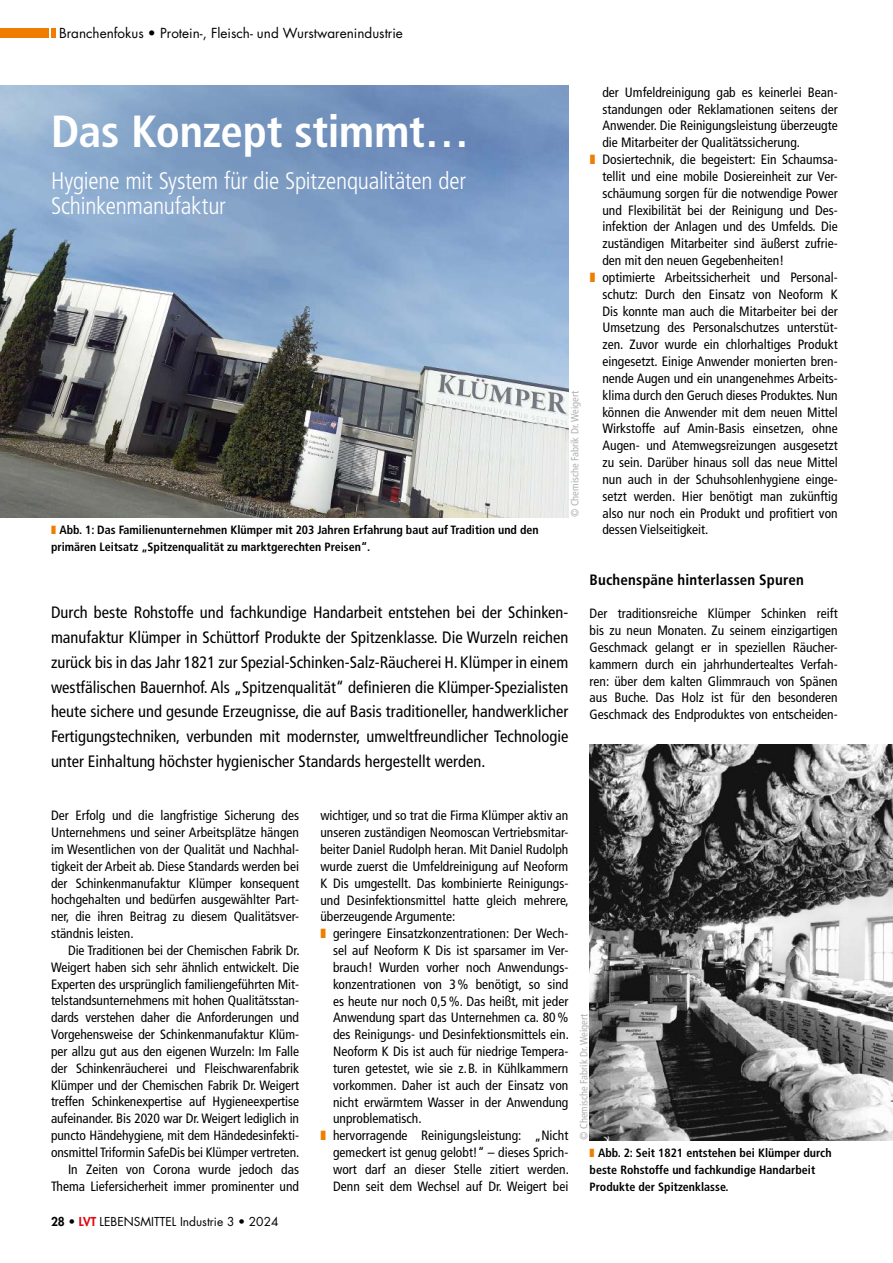
<style>
.page{position:relative;width:893px;height:1263px;background:#fff}
.page>*{position:absolute;margin:0;border:0;box-sizing:border-box;transform-origin:0 0}
.t1{font:700 condensed 45px "Frutiger LT Std";letter-spacing:-.005em;color:#fff}
.t2{font:300 condensed 24px/24.8px "Frutiger LT Std";letter-spacing:-.01em;color:#fff}
.t3{font:condensed 16.5px/24.8px "Frutiger LT Std";color:#000;text-align:justify}
.t4{font:700 condensed 15px "Frutiger LT Std";letter-spacing:.01em;color:#000}
.t5{font:condensed 13.5px/16.8px "Frutiger LT Std";color:#000;text-align:justify}
.t6{font:13.5px "Futura Std";color:#000}
.t7{font:700 condensed 12px/16.8px "Frutiger LT Std";color:#000}
.t8{font:12px "Futura Std";color:#000}
.t9{font:condensed 10.5px "Frutiger LT Std";color:#b3b2b2}
.s1{color:#ef7d00}
.s2{font-weight:800}
.s3{font-weight:800;color:#e30613}
</style>
<div class="page">
<img style="left:0;top:85px;width:568px;height:432px">
<img style="left:590px;top:744px;width:303px;height:396px">
<hr style="left:51px;top:28px;width:4px;height:10px;background:#ef7d00">
<div style="left:0;top:28px;width:48px;height:10px;background:#ef7d00"></div>
<p class="t6" style="left:59px;top:24px;width:345px">Branchenfokus • Protein-, Fleisch- und Wurstwarenindustrie</p>
<p class="t5" style="left:602px;top:84px;width:237px">der Umfeldreinigung gab es keinerlei Bean-</p>
<p class="t5" style="left:602px;top:101px;width:237px">standungen oder Reklamationen seitens der</p>
<p class="t5" style="left:602px;top:117px;width:237px">Anwender. Die Reinigungsleistung überzeugte</p>
<p class="t5" style="left:602px;top:134px;width:199px">die Mitarbeiter der Qualitätssicherung.</p>
<p class="t5" style="left:590px;top:151px;width:250px"><span class="s1">❚</span> Dosiertechnik, die begeistert: Ein Schaumsa-</p>
<p class="t5" style="left:602px;top:168px;width:237px">tellit und eine mobile Dosiereinheit zur Ver-</p>
<p class="t5" style="left:602px;top:185px;width:237px">schäumung sorgen für die notwendige Power</p>
<p class="t5" style="left:602px;top:202px;width:237px">und Flexibilität bei der Reinigung und Des-</p>
<p class="t5" style="left:602px;top:218px;width:237px">infektion der Anlagen und des Umfelds. Die</p>
<p class="t5" style="left:602px;top:235px;width:237px">zuständigen Mitarbeiter sind äußerst zufrie-</p>
<p class="t5" style="left:602px;top:252px;width:183px">den mit den neuen Gegebenheiten!</p>
<p class="t5" style="left:590px;top:269px;width:250px"><span class="s1">❚</span> optimierte Arbeitssicherheit und Personal-</p>
<p class="t5" style="left:602px;top:286px;width:237px">schutz: Durch den Einsatz von Neoform K</p>
<p class="t5" style="left:602px;top:303px;width:237px">Dis konnte man auch die Mitarbeiter bei der</p>
<p class="t5" style="left:602px;top:319px;width:237px">Umsetzung des Personalschutzes unterstüt-</p>
<p class="t5" style="left:602px;top:336px;width:237px">zen. Zuvor wurde ein chlorhaltiges Produkt</p>
<p class="t5" style="left:602px;top:353px;width:237px">eingesetzt. Einige Anwender monierten bren-</p>
<p class="t5" style="left:602px;top:370px;width:237px">nende Augen und ein unangenehmes Arbeits-</p>
<p class="t5" style="left:602px;top:387px;width:237px">klima durch den Geruch dieses Produktes. Nun</p>
<p class="t5" style="left:602px;top:404px;width:237px">können die Anwender mit dem neuen Mittel</p>
<p class="t5" style="left:602px;top:420px;width:237px">Wirkstoffe auf Amin-Basis einsetzen, ohne</p>
<p class="t5" style="left:602px;top:437px;width:237px">Augen- und Atemwegsreizungen ausgesetzt</p>
<p class="t5" style="left:602px;top:454px;width:237px">zu sein. Darüber hinaus soll das neue Mittel</p>
<p class="t5" style="left:602px;top:471px;width:237px">nun auch in der Schuhsohlenhygiene einge-</p>
<p class="t5" style="left:602px;top:488px;width:237px">setzt werden. Hier benötigt man zukünftig</p>
<p class="t5" style="left:602px;top:505px;width:237px">also nur noch ein Produkt und profitiert von</p>
<p class="t5" style="left:602px;top:521px;width:107px">dessen Vielseitigkeit.</p>
<p class="t4" style="left:590px;top:570px;width:216px">Buchenspäne hinterlassen Spuren</p>
<p class="t5" style="left:590px;top:605px;width:250px">Der traditionsreiche Klümper Schinken reift bis zu neun Monaten. Zu seinem einzigartigen Geschmack gelangt er in speziellen Räucher&shy;kammern durch ein jahrhundertealtes Verfah&shy;ren: über dem kalten Glimmrauch von Spänen aus Buche. Das Holz ist für den besonderen Geschmack des Endproduktes von entscheiden-</p>
<h1 class="t1" style="left:51px;top:105px;width:420px">Das Konzept stimmt…</h1>
<h2 class="t2" style="left:51px;top:168px;width:417px">Hygiene mit System für die Spitzenqualitäten der<br>Schinkenmanufaktur</h2>
<p class="t9" style="left:569px;top:517px;width:128px;rotate:-90deg">© Chemische Fabrik Dr. Weigert</p>
<p class="t7" style="left:51px;top:521px;width:489px"><span class="s1">❚</span> Abb. 1: Das Familienunternehmen Klümper mit 203 Jahren Erfahrung baut auf Tradition und den primären Leitsatz „Spitzenqualität zu marktgerechten Preisen“.</p>
<p class="t3" style="left:51px;top:600px;width:519px">Durch beste Rohstoffe und fachkundige Handarbeit entstehen bei der Schinken&shy;manufaktur Klümper in Schüttorf Produkte der Spitzenklasse. Die Wurzeln reichen zurück bis in das Jahr 1821 zur Spezial-Schinken-Salz-Räucherei H. Klümper in einem westfälischen Bauernhof. Als „Spitzenqualität“ definieren die Klümper-Spezialisten heute sichere und gesunde Erzeugnisse, die auf Basis traditioneller, handwerklicher Fertigungstechniken, verbunden mit modernster, umweltfreundlicher Technologie unter Einhaltung höchster hygienischer Standards hergestellt werden.</p>
<p class="t5" style="left:51px;top:807px;width:250px">Der Erfolg und die langfristige Sicherung des Unternehmens und seiner Arbeitsplätze hängen im Wesentlichen von der Qualität und Nachhal&shy;tigkeit der Arbeit ab. Diese Standards werden bei der Schinkenmanufaktur Klümper konsequent hochgehalten und bedürfen ausgewählter Part&shy;ner, die ihren Beitrag zu diesem Qualitätsver&shy;ständnis leisten.</p>
<p class="t5" style="left:51px;top:942px;width:250px;text-align:right">Die Traditionen bei der Chemischen Fabrik Dr.<br>Weigert haben sich sehr ähnlich entwickelt. Die Experten des ursprünglich familiengeführten Mit&shy;telstandsunternehmens mit hohen Qualitätsstan&shy;dards verstehen daher die Anforderungen und Vorgehensweise der Schinkenmanufaktur Klüm&shy;per allzu gut aus den eigenen Wurzeln: Im Falle der Schinkenräucherei und Fleischwarenfabrik Klümper und der Chemischen Fabrik Dr. Weigert treffen Schinkenexpertise auf Hygieneexpertise aufeinander. Bis 2020 war Dr. Weigert lediglich in puncto Händehygiene, mit dem Händedesinfekti&shy;onsmittel Triformin SafeDis bei Klümper vertreten.<br>In Zeiten von Corona wurde jedoch das Thema Liefersicherheit immer prominenter und</p>
<p class="t5" style="left:320px;top:807px;width:250px">wichtiger, und so trat die Firma Klümper aktiv an</p>
<p class="t5" style="left:320px;top:824px;width:250px">unseren zuständigen Neomoscan Vertriebsmitar-</p>
<p class="t5" style="left:320px;top:841px;width:250px">beiter Daniel Rudolph heran. Mit Daniel Rudolph</p>
<p class="t5" style="left:320px;top:858px;width:250px">wurde zuerst die Umfeldreinigung auf Neoform</p>
<p class="t5" style="left:320px;top:875px;width:250px">K Dis umgestellt. Das kombinierte Reinigungs-</p>
<p class="t5" style="left:320px;top:891px;width:250px">und Desinfektionsmittel hatte gleich mehrere,</p>
<p class="t5" style="left:320px;top:908px;width:136px">überzeugende Argumente:</p>
<p class="t5" style="left:320px;top:925px;width:250px"><span class="s1">❚</span> geringere Einsatzkonzentrationen: Der Wech-</p>
<p class="t5" style="left:333px;top:942px;width:237px">sel auf Neoform K Dis ist sparsamer im Ver-</p>
<p class="t5" style="left:333px;top:959px;width:237px">brauch! Wurden vorher noch Anwendungs-</p>
<p class="t5" style="left:333px;top:976px;width:237px">konzentrationen von 3% benötigt, so sind</p>
<p class="t5" style="left:333px;top:992px;width:237px">es heute nur noch 0,5%. Das heißt, mit jeder</p>
<p class="t5" style="left:333px;top:1009px;width:237px">Anwendung spart das Unternehmen ca. 80%</p>
<p class="t5" style="left:333px;top:1026px;width:237px">des Reinigungs- und Desinfektionsmittels ein.</p>
<p class="t5" style="left:333px;top:1043px;width:237px">Neoform K Dis ist auch für niedrige Tempera-</p>
<p class="t5" style="left:333px;top:1060px;width:237px">turen getestet, wie sie z.B. in Kühlkammern</p>
<p class="t5" style="left:333px;top:1077px;width:237px">vorkommen. Daher ist auch der Einsatz von</p>
<p class="t5" style="left:333px;top:1093px;width:237px">nicht erwärmtem Wasser in der Anwendung</p>
<p class="t5" style="left:333px;top:1110px;width:90px">unproblematisch.</p>
<p class="t5" style="left:320px;top:1127px;width:250px"><span class="s1">❚</span> hervorragende Reinigungsleistung: „Nicht</p>
<p class="t5" style="left:333px;top:1144px;width:237px">gemeckert ist genug gelobt!“ – dieses Sprich-</p>
<p class="t5" style="left:333px;top:1161px;width:237px">wort darf an dieser Stelle zitiert werden.</p>
<p class="t5" style="left:333px;top:1178px;width:237px">Denn seit dem Wechsel auf Dr. Weigert bei</p>
<p class="t9" style="left:578px;top:1140px;width:128px;rotate:-90deg">© Chemische Fabrik Dr. Weigert</p>
<p class="t7" style="left:590px;top:1144px;width:243px"><span class="s1">❚</span> Abb. 2: Seit 1821 entstehen bei Klümper durch beste Rohstoffe und fachkundige Handarbeit<br>Produkte der Spitzenklasse.</p>
<p class="t8" style="left:51px;top:1214px;width:229px"><span class="s2">28 •</span> <span class="s3">LVT</span> LEBENSMITTEL Industrie 3 • 2024</p>
</div>
